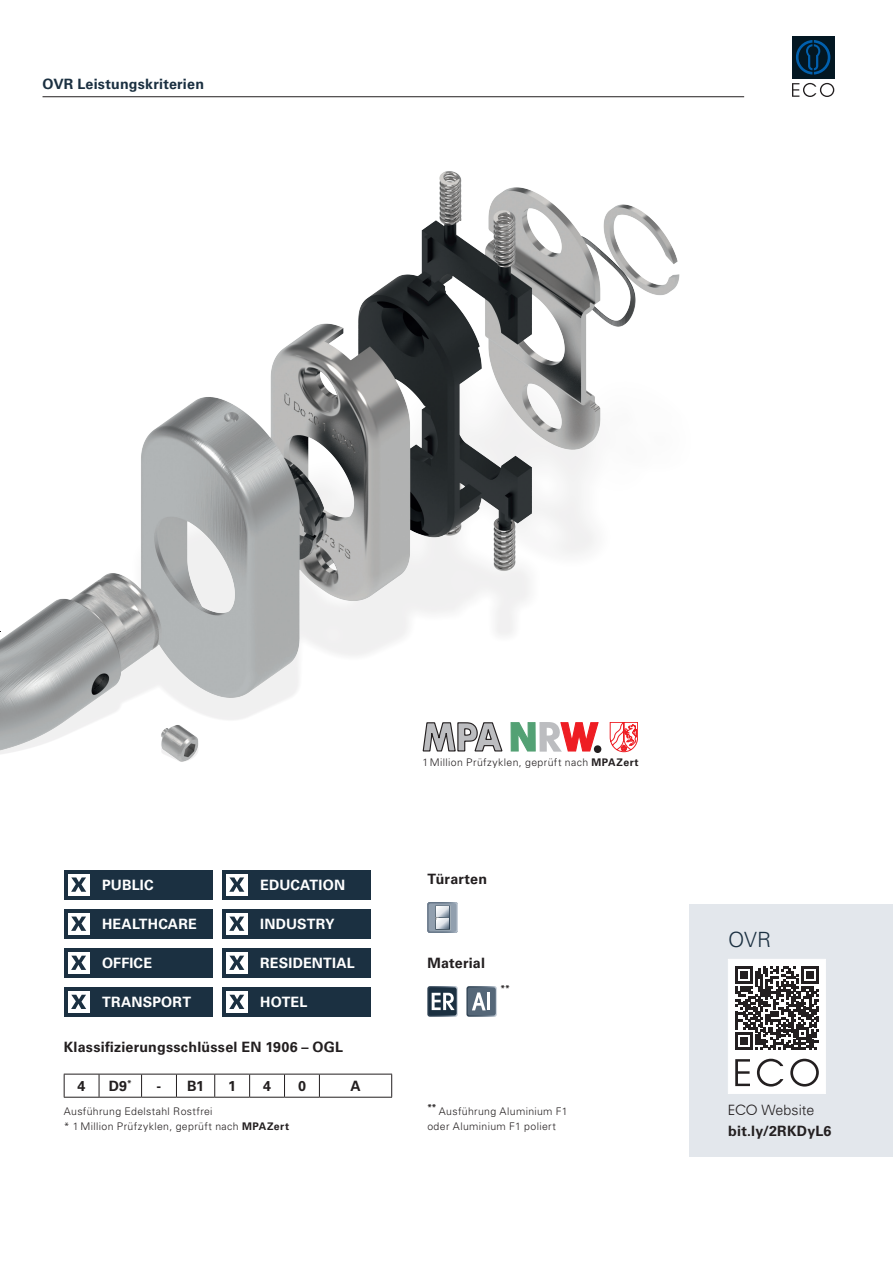
<style>
.page{position:relative;width:893px;height:1263px;background:#fff}
.page>*{position:absolute;margin:0;border:0;box-sizing:border-box;transform-origin:0 0}
.t1{font:300 21px "Univers LT Pro 45";color:#1b3041}
.t2{font:700 14.25px "Univers LT Pro 65";letter-spacing:.015em;color:#231f20}
.t3{font:700 14.25px "Univers LT Pro 65";letter-spacing:.015em;color:#fff}
.t4{font:700 14.25px "Univers LT Pro 65";letter-spacing:.015em;color:#1b3041}
.t5{font:300 14.25px "Univers LT Pro 45";color:#231f20}
.t6{font:300 10.5px/15px "Univers LT Pro 45";letter-spacing:.035em;color:#231f20}
.t7{font:700 8.25px "Univers LT Pro 65";color:#231f20}
.s1{font-family:"Univers LT Pro 65";font-weight:700}
.s2{font-family:"Avant Garde IT Cby BT";font-weight:400}
</style>
<div class="page">
<img style="left:0;top:96px;width:869px;height:894px">
<hr style="left:64px;top:1074px;width:35px;height:1px;background:#231f20">
<svg style="left:64px;top:1074px;width:1px;height:23px"></svg>
<hr style="left:99px;top:1074px;width:43px;height:1px;background:#231f20">
<svg style="left:99px;top:1074px;width:1px;height:23px"></svg>
<hr style="left:142px;top:1074px;width:34px;height:1px;background:#231f20">
<svg style="left:141px;top:1074px;width:1px;height:23px"></svg>
<hr style="left:176px;top:1074px;width:39px;height:1px;background:#231f20">
<svg style="left:176px;top:1074px;width:1px;height:23px"></svg>
<hr style="left:215px;top:1074px;width:35px;height:1px;background:#231f20">
<svg style="left:214px;top:1074px;width:1px;height:23px"></svg>
<hr style="left:250px;top:1074px;width:35px;height:1px;background:#231f20">
<svg style="left:249px;top:1074px;width:1px;height:23px"></svg>
<hr style="left:285px;top:1074px;width:34px;height:1px;background:#231f20">
<svg style="left:284px;top:1074px;width:1px;height:23px"></svg>
<hr style="left:319px;top:1074px;width:73px;height:1px;background:#231f20">
<svg style="left:319px;top:1074px;width:1px;height:23px"></svg>
<svg style="left:391px;top:1074px;width:1px;height:23px"></svg>
<hr style="left:64px;top:1097px;width:35px;height:1px;background:#231f20">
<hr style="left:99px;top:1097px;width:43px;height:1px;background:#231f20">
<hr style="left:142px;top:1097px;width:34px;height:1px;background:#231f20">
<hr style="left:176px;top:1097px;width:39px;height:1px;background:#231f20">
<hr style="left:215px;top:1097px;width:35px;height:1px;background:#231f20">
<hr style="left:250px;top:1097px;width:35px;height:1px;background:#231f20">
<hr style="left:285px;top:1097px;width:34px;height:1px;background:#231f20">
<hr style="left:319px;top:1097px;width:73px;height:1px;background:#231f20">
<div style="left:64px;top:870px;width:149px;height:29px;background:#1b3041"></div>
<div style="left:68px;top:874px;width:21px;height:21px;background:#fff"></div>
<svg style="left:71px;top:877px;width:15px;height:15px"></svg>
<div style="left:222px;top:870px;width:149px;height:29px;background:#1b3041"></div>
<div style="left:226px;top:874px;width:21px;height:21px;background:#fff"></div>
<svg style="left:229px;top:877px;width:15px;height:15px"></svg>
<div style="left:64px;top:909px;width:149px;height:29px;background:#1b3041"></div>
<div style="left:68px;top:913px;width:21px;height:21px;background:#fff"></div>
<svg style="left:71px;top:916px;width:15px;height:15px"></svg>
<div style="left:222px;top:909px;width:149px;height:29px;background:#1b3041"></div>
<div style="left:226px;top:913px;width:21px;height:21px;background:#fff"></div>
<svg style="left:229px;top:916px;width:15px;height:15px"></svg>
<div style="left:64px;top:948px;width:149px;height:30px;background:#1b3041"></div>
<div style="left:68px;top:952px;width:21px;height:21px;background:#fff"></div>
<svg style="left:71px;top:956px;width:15px;height:14px"></svg>
<div style="left:222px;top:948px;width:149px;height:30px;background:#1b3041"></div>
<div style="left:226px;top:952px;width:21px;height:21px;background:#fff"></div>
<svg style="left:229px;top:956px;width:15px;height:14px"></svg>
<div style="left:64px;top:987px;width:149px;height:30px;background:#1b3041"></div>
<div style="left:68px;top:991px;width:21px;height:21px;background:#fff"></div>
<svg style="left:71px;top:995px;width:15px;height:14px"></svg>
<div style="left:222px;top:987px;width:149px;height:30px;background:#1b3041"></div>
<div style="left:226px;top:991px;width:21px;height:21px;background:#fff"></div>
<svg style="left:229px;top:995px;width:15px;height:14px"></svg>
<svg style="left:427px;top:986px;width:31px;height:31px"></svg>
<svg style="left:427px;top:902px;width:31px;height:31px"></svg>
<div style="left:690px;top:905px;width:203px;height:252px;background:#dfe3e9"></div>
<div style="left:728px;top:959px;width:98px;height:135px;background:#fff"></div>
<svg style="left:735px;top:966px;width:84px;height:84px"></svg>
<svg style="left:735px;top:1059px;width:15px;height:27px"></svg>
<svg style="left:757px;top:1059px;width:26px;height:27px"></svg>
<svg style="left:790px;top:1059px;width:29px;height:27px"></svg>
<svg style="left:422px;top:722px;width:81px;height:30px"></svg>
<svg style="left:610px;top:722px;width:28px;height:30px"></svg>
<svg style="left:510px;top:722px;width:91px;height:33px"></svg>
<div style="left:788px;top:33px;width:50px;height:68px;background:#fff"></div>
<div style="left:792px;top:36px;width:42px;height:42px;background:#031722"></div>
<svg style="left:796px;top:40px;width:34px;height:35px"></svg>
<svg style="left:792px;top:83px;width:42px;height:14px"></svg>
<hr style="left:43px;top:96px;width:701px;height:1px;background:#231f20">
<svg style="left:466px;top:985px;width:43px;height:32px"></svg>
<h2 class="t4" style="left:43px;top:76px;width:163px">OVR Leistungskriterien</h2>
<h2 class="t3" style="left:102px;top:876px;width:53px">PUBLIC</h2>
<h2 class="t3" style="left:260px;top:876px;width:86px">EDUCATION</h2>
<h2 class="t3" style="left:102px;top:915px;width:96px">HEALTHCARE</h2>
<h2 class="t3" style="left:260px;top:915px;width:76px">INDUSTRY</h2>
<h2 class="t3" style="left:102px;top:954px;width:52px">OFFICE</h2>
<h2 class="t3" style="left:260px;top:954px;width:96px">RESIDENTIAL</h2>
<h2 class="t3" style="left:102px;top:993px;width:91px">TRANSPORT</h2>
<h2 class="t3" style="left:260px;top:993px;width:49px">HOTEL</h2>
<h2 class="t2" style="left:64px;top:1038px;width:281px">Klassifizierungsschlüssel EN 1906 – OGL</h2>
<h2 class="t2" style="left:78px;top:1077px;width:9px">4</h2>
<h2 class="t2" style="left:109px;top:1077px;width:25px">D9<sup>*</sup></h2>
<h2 class="t2" style="left:157px;top:1077px;width:49px">- B1</h2>
<h2 class="t2" style="left:228px;top:1077px;width:9px">1</h2>
<h2 class="t2" style="left:263px;top:1077px;width:9px">4</h2>
<h2 class="t2" style="left:298px;top:1077px;width:9px">0</h2>
<h2 class="t2" style="left:350px;top:1077px;width:12px">A</h2>
<p class="t6" style="left:64px;top:1103px;width:227px">Ausführung Edelstahl Rostfrei<br>* 1 Million Prüfzyklen, geprüft nach <span class="s1">MPAZert</span></p>
<p class="t6" style="left:422px;top:755px;width:218px">1 Million Prüfzyklen, geprüft nach <span class="s1">MPAZert</span></p>
<h2 class="t2" style="left:427px;top:870px;width:61px">Türarten</h2>
<h2 class="t2" style="left:427px;top:954px;width:59px">Material</h2>
<p class="t7" style="left:427px;top:1102px;width:11px">**</p>
<p class="t6" style="left:427px;top:1103px;width:142px;text-indent:12px">Ausführung Aluminium F1 oder Aluminium F1 poliert</p>
<h1 class="t1" style="left:728px;top:926px;width:45px">OVR</h1>
<h2 class="t5" style="left:728px;top:1101px;width:88px"><span class="s2">ECO</span> Website</h2>
<h2 class="t2" style="left:728px;top:1122px;width:105px">bit.ly/2RKDyL6</h2>
</div>
